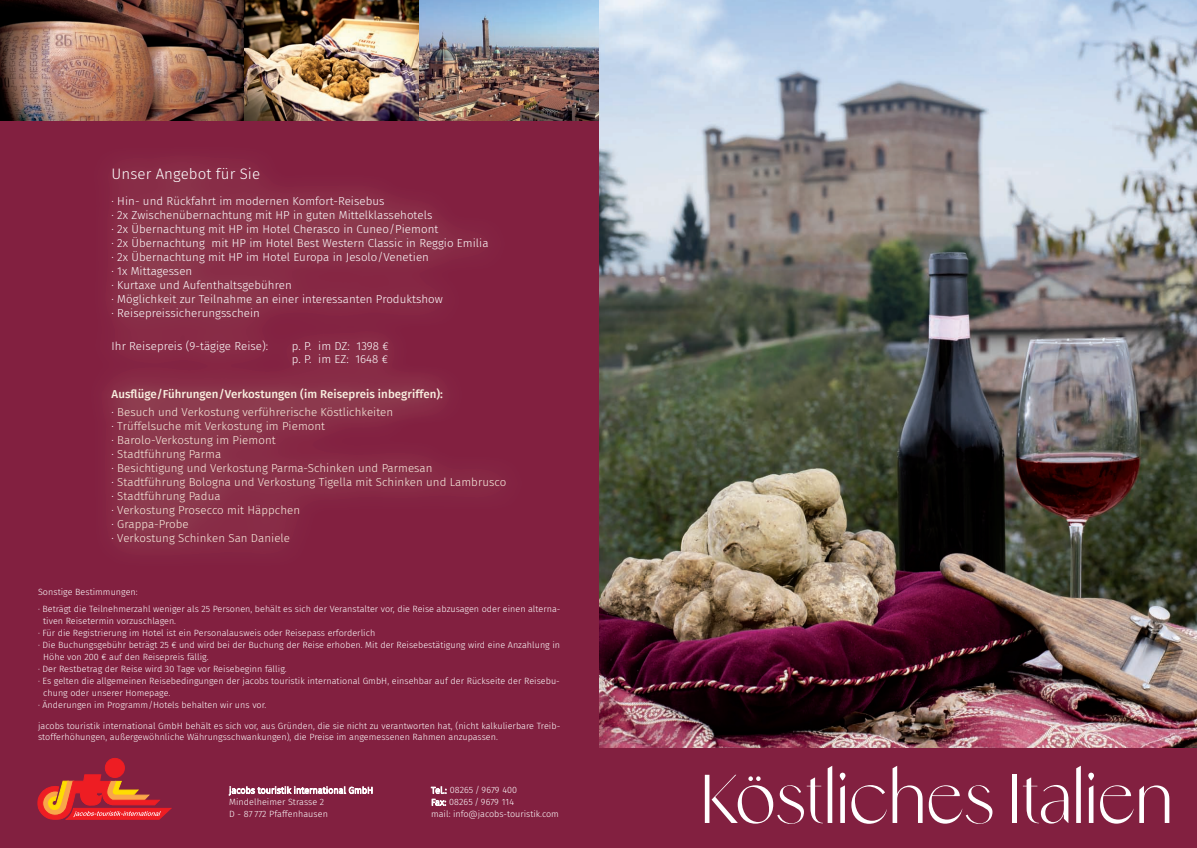
<style>
.page{position:relative;width:1197px;height:848px;background:#fff}
.page>*{position:absolute;margin:0;border:0;box-sizing:border-box;transform-origin:0 0}
.t1{font:69px "Ginger";letter-spacing:.005em;color:#fff}
.t2{font:300 15.1px "Fira Sans";letter-spacing:.005em;color:#fff}
.t3{font:300 11.5px/14px "Fira Sans";letter-spacing:.005em;color:#fff}
.t4{font:300 11.5px/14px "Fira Sans";letter-spacing:.005em;color:#f9efe0}
.t5{font:500 11.5px/18px "Fira Sans";letter-spacing:.005em;color:#f9efe0}
.t6{font:300 9px/12px "Fira Sans";letter-spacing:.005em;color:#fff}
.s1{font-size:11px}
.s2{font-weight:300;color:#fff}
.s3{font-weight:300}
.s4{color:#fff}
</style>
<div class="page">
<img style="left:598px;top:0;width:598px;height:748px">
<div style="left:0;top:0;width:598px;height:848px;background:#822040"></div>
<div style="left:105px;top:758px;width:19px;height:19px;background:#ee1d23;border-radius:50%"></div>
<div style="left:105px;top:758px;width:19px;height:19px;border:1px solid #ee1d23;border-radius:50%"></div>
<svg style="left:38px;top:774px;width:133px;height:45px"></svg>
<svg style="left:229px;top:786px;width:143px;height:9px"></svg>
<img style="left:244px;top:0;width:175px;height:120px">
<img style="left:419px;top:0;width:179px;height:120px">
<img style="left:0;top:0;width:244px;height:120px">
<svg style="left:431px;top:786px;width:15px;height:7px"></svg>
<svg style="left:432px;top:799px;width:14px;height:6px"></svg>
<div style="left:598px;top:748px;width:598px;height:100px;background:#822040"></div>
<img style="left:108px;top:163px;width:372px;height:386px">
<h2 class="t2" style="left:112px;top:163px;width:150px">Unser Angebot für Sie</h2>
<p class="t3" style="left:112px;top:194px;width:378px">· Hin- und Rückfahrt im modernen Komfort-Reisebus<br>· 2x Zwischenübernachtung mit HP in guten Mittelklassehotels<br>· 2x Übernachtung mit HP im Hotel Cherasco in Cuneo/Piemont<br>· 2x Übernachtung mit HP im Hotel Best Western Classic in Reggio Emilia · 2x Übernachtung mit HP im Hotel Europa in Jesolo/Venetien<br>· 1x Mittagessen<br>· Kurtaxe und Aufenthaltsgebühren<br>· Möglichkeit zur Teilnahme an einer interessanten Produktshow<br>· Reisepreissicherungsschein</p>
<p class="t3" style="left:112px;top:339px;width:158px">Ihr Reisepreis (9-tägige Reise):</p>
<p class="t3" style="left:292px;top:339px;width:98px;line-height:13px">p. P. im DZ: 1398 <span class="s1">€ </span>p. P. im EZ: 1648 <span class="s1">€</span></p>
<p class="t5" style="left:112px;top:384px;width:333px">Ausflüge/Führungen/Verkostungen (im Reisepreis inbegriffen): <span class="s2">·</span> <span class="s3">Besuch und Verkostung verführerische Köstlichkeiten</span></p>
<p class="t4" style="left:112px;top:419px;width:396px"><span class="s4">·</span> Trüffelsuche mit Verkostung im Piemont<br><span class="s4">·</span> Barolo-Verkostung im Piemont<br><span class="s4">·</span> Stadtführung Parma<br><span class="s4">·</span> Besichtigung und Verkostung Parma-Schinken und Parmesan<br><span class="s4">·</span> Stadtführung Bologna und Verkostung Tigella mit Schinken und Lambrusco <span class="s4">·</span> Stadtführung Padua<br><span class="s4">·</span> Verkostung Prosecco mit Häppchen<br><span class="s4">·</span> Grappa-Probe<br><span class="s4">·</span> Verkostung Schinken San Daniele</p>
<p class="t6" style="left:38px;top:583px;width:524px;line-height:17px">Sonstige Bestimmungen:<br>· Beträgt die Teilnehmerzahl weniger als 25 Personen, behält es sich der Veranstalter vor, die Reise abzusagen oder einen alterna-</p>
<p class="t6" style="left:43px;top:614px;width:134px">tiven Reisetermin vorzuschlagen.</p>
<p class="t6" style="left:38px;top:626px;width:339px">· Für die Registrierung im Hotel ist ein Personalausweis oder Reisepass erforderlich</p>
<p class="t6" style="left:38px;top:638px;width:523px">· Die Buchungsgebühr beträgt 25 € und wird bei der Buchung der Reise erhoben. Mit der Reisebestätigung wird eine Anzahlung in</p>
<p class="t6" style="left:43px;top:650px;width:167px">Höhe von 200 € auf den Reisepreis fällig.</p>
<p class="t6" style="left:38px;top:662px;width:250px">· Der Restbetrag der Reise wird 30 Tage vor Reisebeginn fällig.</p>
<p class="t6" style="left:38px;top:674px;width:523px">· Es gelten die allgemeinen Reisebedingungen der jacobs touristik international GmbH, einsehbar auf der Rückseite der Reisebu-</p>
<p class="t6" style="left:43px;top:686px;width:129px">chung oder unserer Homepage.</p>
<p class="t6" style="left:38px;top:698px;width:230px">· Änderungen im Programm/Hotels behalten wir uns vor.</p>
<p class="t6" style="left:38px;top:720px;width:523px;line-height:10.8px">jacobs touristik international GmbH behält es sich vor, aus Gründen, die sie nicht zu verantworten hat, (nicht kalkulierbare Treib&shy;stofferhöhungen, außergewöhnliche Währungsschwankungen), die Preise im angemessenen Rahmen anzupassen.</p>
<p class="t6" style="left:229px;top:784px;width:146px">jacobs touristik international GmbH<br>Mindelheimer Strasse 2<br>D - 87 772 Pfaffenhausen</p>
<p class="t6" style="left:431px;top:784px;width:129px">Tel.: 08265 / 9679 400<br>Fax: 08265 / 9679 114<br>mail: info@jacobs-touristik.com</p>
<h1 class="t1" style="left:700px;top:757px;width:473px">Köstliches Italien</h1>
</div>
